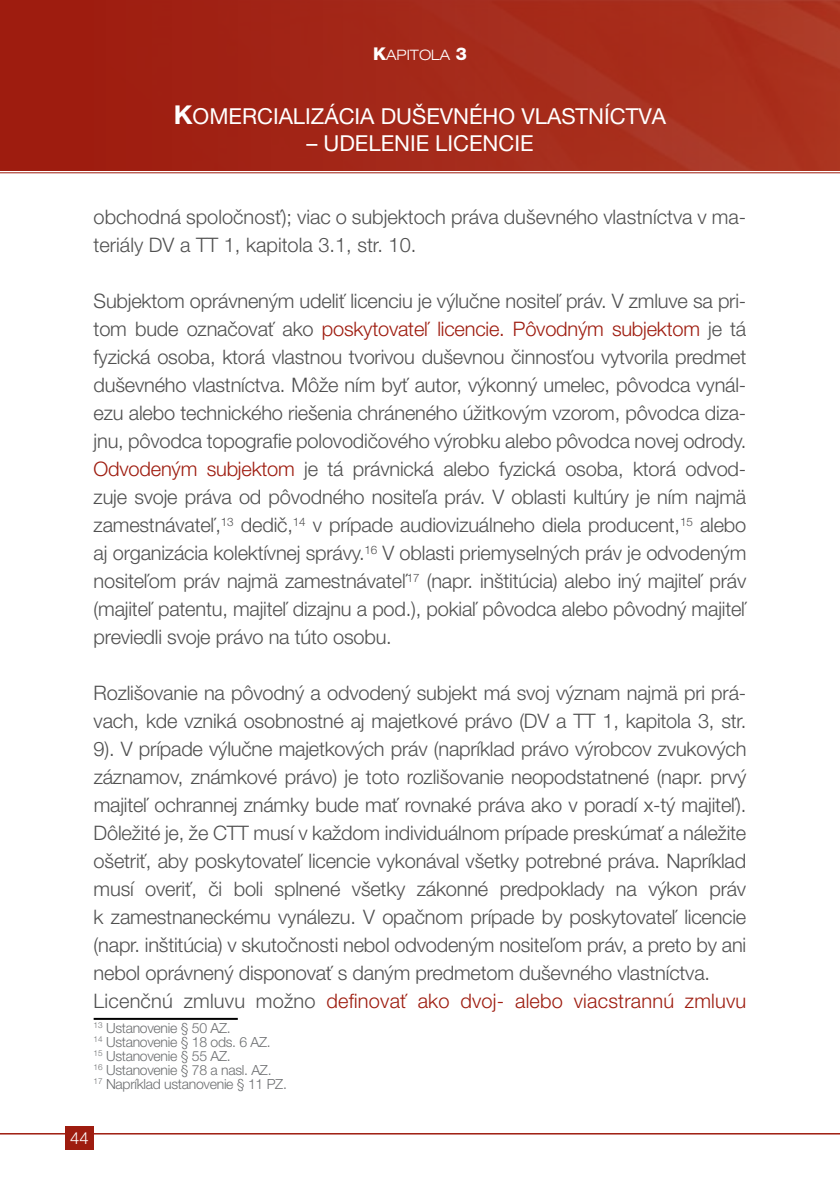
<style>
.page{position:relative;width:840px;height:1191px;background:#fff}
.page>*{position:absolute;margin:0;border:0;box-sizing:border-box;transform-origin:0 0}
.t1{font:22px "Helvetica Neue LT Pro";color:#fff}
.t2{font:300 20px/28px "Helvetica Neue LT Pro";letter-spacing:-.01em;color:#505050}
.t3{font:300 16.6px "Helvetica Neue LT Pro";color:#fff}
.t4{font:300 expanded 14.4px "Helvetica Neue LT Pro";color:#fff}
.t5{font:300 14px/14px "Helvetica Neue LT Pro";letter-spacing:-.02em;color:#6d6f71}
.s1{font-weight:800;font-stretch:normal;font-size:17.6px}
.s2{font-weight:700;font-size:26px}
.s3{color:#9e1c0f}
</style>
<div class="page">
<div style="left:0;top:0;width:839px;height:170px;background:#9e1c0f"></div>
<hr style="left:0;top:1133px;width:839px;height:1px;background:#9e1c0f">
<hr style="left:0;top:172px;width:839px;height:1px;background:#9e1c0f">
<img style="left:323px;top:0;width:517px;height:170px">
<div style="left:65px;top:1126px;width:28px;height:23px;background:#9e1c0f"></div>
<hr style="left:94px;top:1018px;width:144px;height:2px;background:#000">
<p class="t4" style="left:373px;top:46px;width:95px"><span class="s1">K</span>APITOLA <span class="s1">3</span></p>
<p class="t1" style="left:174px;top:103px;width:493px"><span class="s2">K</span>OMERCIALIZÁCIA DUŠEVNÉHO VLASTNÍCTVA</p>
<p class="t1" style="left:306px;top:130px;width:228px">– UDELENIE LICENCIE</p>
<p class="t2" style="left:94px;top:203px;width:653px">obchodná spoločnosť); viac o subjektoch práva duševného vlastníctva v ma&shy;teriály DV a TT 1, kapitola 3.1, str. 10.</p>
<p class="t2" style="left:94px;top:287px;width:654px;text-align:justify">Subjektom oprávneným udeliť licenciu je výlučne nositeľ práv. V zmluve sa pri&shy;tom bude označovať ako <span class="s3">poskytovateľ licencie. Pôvodným subjektom</span> je tá fyzická osoba, ktorá vlastnou tvorivou duševnou činnosťou vytvorila predmet duševného vlastníctva. Môže ním byť autor, výkonný umelec, pôvodca vynál&shy;ezu alebo technického riešenia chráneného úžitkovým vzorom, pôvodca diza&shy;jnu, pôvodca topografie polovodičového výrobku alebo pôvodca novej odrody.<br><span class="s3">Odvodeným subjektom</span> je tá právnická alebo fyzická osoba, ktorá odvod&shy;zuje svoje práva od pôvodného nositeľa práv. V oblasti kultúry je ním najmä zamestnávateľ,<sup>13</sup> dedič,<sup>14</sup> v prípade audiovizuálneho diela producent,<sup>15</sup> alebo aj organizácia kolektívnej správy.<sup>16</sup> V oblasti priemyselných práv je odvodeným nositeľom práv najmä zamestnávateľ<sup>17</sup> (napr. inštitúcia) alebo iný majiteľ práv (majiteľ patentu, majiteľ dizajnu a pod.), pokiaľ pôvodca alebo pôvodný majiteľ previedli svoje právo na túto osobu.</p>
<p class="t2" style="left:94px;top:679px;width:653px">Rozlišovanie na pôvodný a odvodený subjekt má svoj význam najmä pri prá&shy;vach, kde vzniká osobnostné aj majetkové právo (DV a TT</p>
<p class="t2" style="left:94px;top:707px;width:654px;text-align:justify;text-indent:508px">1, kapitola 3, str.<br>9). V prípade výlučne majetkových práv (napríklad právo výrobcov zvukových záznamov, známkové právo) je toto rozlišovanie neopodstatnené (napr. prvý majiteľ ochrannej známky bude mať rovnaké práva ako v poradí x-tý majiteľ).<br>Dôležité je, že CTT</p>
<p class="t2" style="left:94px;top:819px;width:653px;text-indent:160px">musí v každom individuálnom prípade preskúmať a náležite ošetriť, aby poskytovateľ licencie vykonával všetky potrebné práva. Napríklad musí overiť, či boli splnené všetky zákonné predpoklady na výkon práv k zamestnaneckému vynálezu. V opačnom prípade by poskytovateľ licencie (napr. inštitúcia) v skutočnosti nebol odvodeným nositeľom práv, a preto by ani nebol oprávnený disponovať s daným predmetom duševného vlastníctva.<br>Licenčnú zmluvu možno <span class="s3">definovať ako dvoj- alebo viacstrannú zmluvu</span></p>
<p class="t5" style="left:94px;top:1020px;width:195px"><sup>13</sup> Ustanovenie § 50 AZ.<br><sup>14</sup> Ustanovenie § 18 ods. 6 AZ.<br><sup>15</sup> Ustanovenie § 55 AZ.<br><sup>16</sup> Ustanovenie § 78 a nasl. AZ.<br><sup>17</sup> Napríklad ustanovenie § 11 PZ.</p>
<p class="t3" style="left:70px;top:1128px;width:20px">44</p>
</div>
